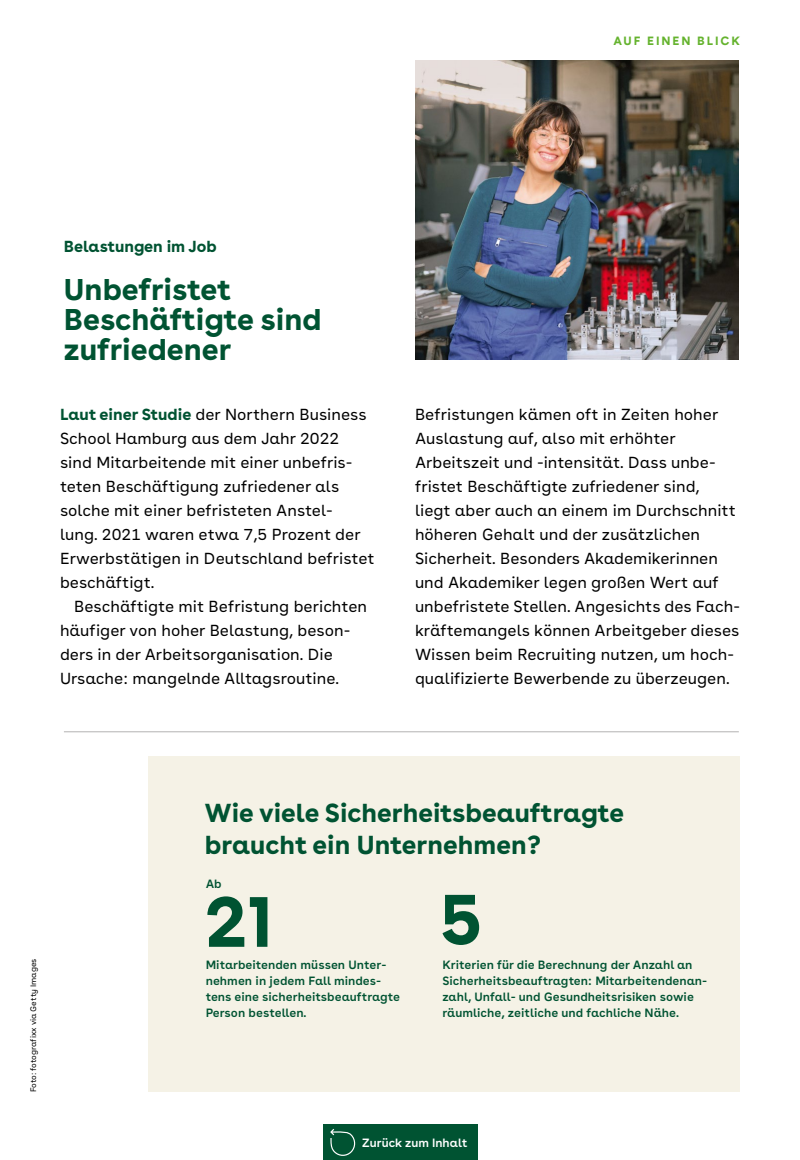
<style>
.page{position:relative;width:800px;height:1160px;background:#fff}
.page>*{position:absolute;margin:0;border:0;box-sizing:border-box;transform-origin:0 0}
.t1{font:700 72px "AOK Buenos Aires";color:#005332}
.t2{font:700 30px/30px "AOK Buenos Aires";color:#005332}
.t3{font:700 26px/32px "AOK Buenos Aires";color:#005332}
.t4{font:16px/24px "AOK Buenos Aires Text";color:#000}
.t5{font:700 16px "AOK Buenos Aires";letter-spacing:-.005em;color:#005332}
.t6{font:600 12px/16px "AOK Buenos Aires Text";color:#005332}
.t7{font:600 12px "AOK Buenos Aires";color:#fff}
.t8{font:700 12px "AOK Buenos Aires";letter-spacing:.16em;color:#65b32e}
.t9{font:8px "AOK Buenos Aires Text";color:#000}
.s1{font-family:"AOK Buenos Aires";font-weight:700;color:#005332}
</style>
<div class="page">
<div style="left:148px;top:756px;width:592px;height:336px;background:#f5f2e6"></div>
<hr style="left:64px;top:732px;width:675px;height:1px;background:#b3b2b2">
<img style="left:415px;top:61px;width:324px;height:299px">
<div style="left:323px;top:1124px;width:155px;height:36px;background:#005332"></div>
<svg style="left:330px;top:1129px;width:26px;height:27px"></svg>
<p class="t8" style="left:613px;top:31px;width:128px">AUF EINEN BLICK</p>
<p class="t5" style="left:64px;top:233px;width:154px">Belastungen im Job</p>
<h2 class="t2" style="left:64px;top:271px;width:259px">Unbefristet<br>Beschäftigte sind zufriedener</h2>
<p class="t4" style="left:60px;top:401px;width:316px"><span class="s1">Laut einer Studie</span> der Northern Business School Hamburg aus dem Jahr 2022 sind Mitarbeitende mit einer unbefris&shy;teten Beschäftigung zufriedener als solche mit einer befristeten Anstel&shy;lung. 2021 waren etwa 7,5 Prozent der Erwerbstätigen in Deutschland befristet beschäftigt.</p>
<p class="t4" style="left:60px;top:593px;width:309px;text-indent:14px">Beschäftigte mit Befristung berichten häufiger von hoher Belastung, beson&shy;ders in der Arbeitsorganisation. Die Ursache: mangelnde Alltagsroutine.</p>
<p class="t4" style="left:415px;top:401px;width:327px">Befristungen kämen oft in Zeiten hoher Auslastung auf, also mit erhöhter Arbeitszeit und -intensität. Dass unbe&shy;fristet Beschäftigte zufriedener sind,<br>liegt aber auch an einem im Durchschnitt höheren Gehalt und der zusätzlichen Sicherheit. Besonders Akademikerinnen und Akademiker legen großen Wert auf unbefristete Stellen. Angesichts des Fach&shy;kräftemangels können Arbeitgeber dieses Wissen beim Recruiting nutzen, um hoch&shy;qualifizierte Bewerbende zu überzeugen.</p>
<p class="t9" style="left:27px;top:1092px;width:135px;rotate:-90deg">Foto: fotografixx via Getty Images</p>
<h3 class="t3" style="left:205px;top:794px;width:421px">Wie viele Sicherheitsbeauftragte braucht ein Unternehmen?</h3>
<p class="t6" style="left:206px;top:875px;width:18px">Ab</p>
<h1 class="t1" style="left:205px;top:860px;width:71px">21</h1>
<p class="t6" style="left:206px;top:956px;width:196px">Mitarbeitenden müssen Unter&shy;nehmen in jedem Fall mindes&shy;tens eine sicherheitsbeauftragte<br>Person bestellen.</p>
<h1 class="t1" style="left:439px;top:857px;width:44px">5</h1>
<p class="t6" style="left:442px;top:956px;width:266px">Kriterien für die Berechnung der Anzahl an Sicherheitsbeauftragten: Mitarbeitendenan&shy;zahl, Unfall- und Gesundheitsrisiken sowie räumliche, zeitliche und fachliche Nähe.</p>
<p class="t7" style="left:362px;top:1132px;width:107px">Zurück zum Inhalt</p>
</div>
